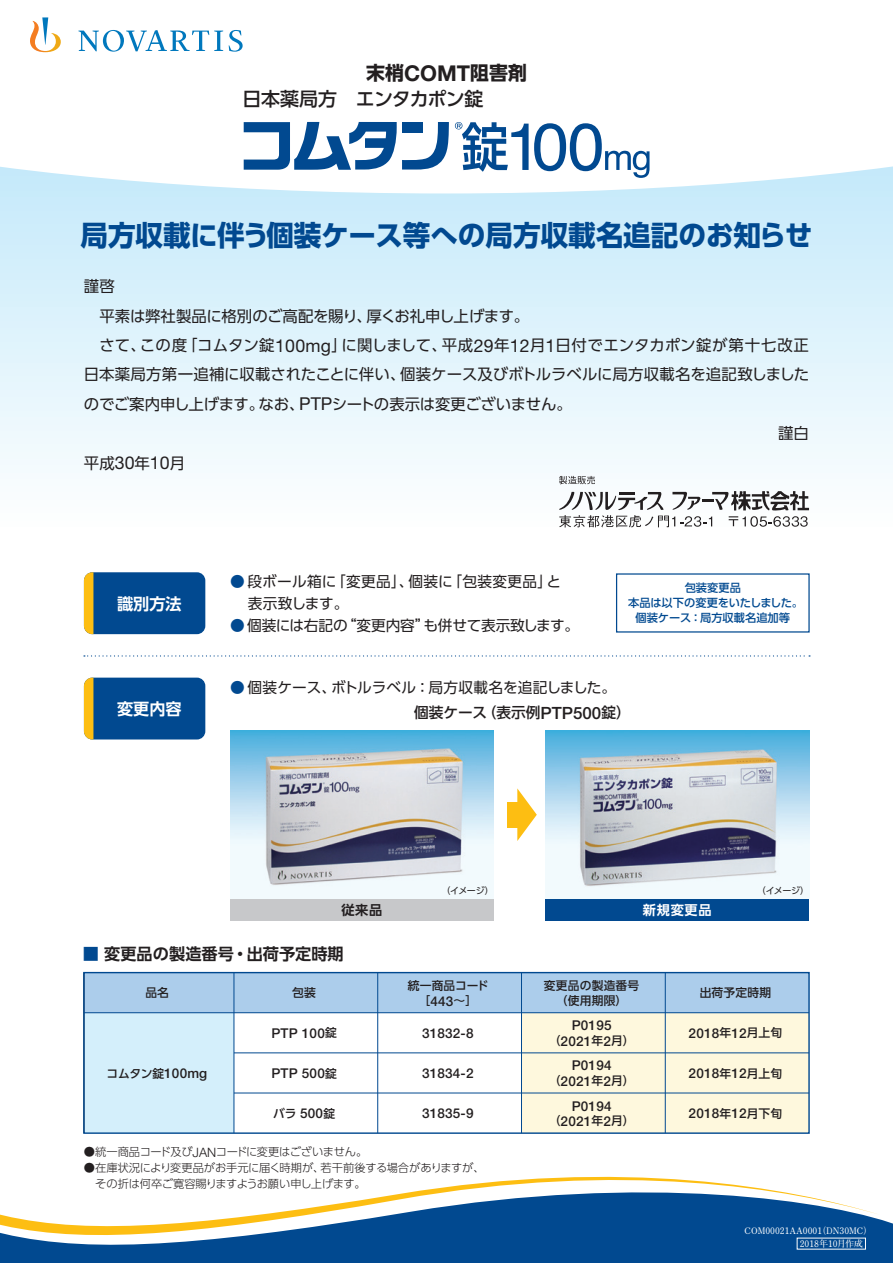
<style>
.page{position:relative;width:893px;height:1263px;background:#fff}
.page>*{position:absolute;margin:0;border:0;box-sizing:border-box;transform-origin:0 0}
.t1{font:700 28.2px "UD Shin Go Pro";letter-spacing:-.005em;color:#014990}
.t2{font:500 18.9px "UD Shin Go Pro";letter-spacing:-.03em;color:#231f20}
.t3{font:700 18.9px "UD Shin Go Pro";color:#231f20}
.t4{font:700 16.2px "UD Shin Go Pro De";color:#231f20}
.t5{font:700 16.2px "UD Shin Go Pro De";color:#fff}
.t6{font:15.45px "UD Shin Go Pro";color:#231f20}
.t7{font:14.7px "UD Shin Go Pro";letter-spacing:-.005em;color:#231f20}
.t8{font:14.7px/22px "UD Shin Go Pro";letter-spacing:.02em;color:#231f20}
.t9{font:500 14.7px "UD Shin Go Pro";letter-spacing:-.005em;color:#231f20}
.t10{font:500 13.5px/15.5px "Helvetica Neue LT Std";letter-spacing:.015em;color:#231f20;text-align:center}
.t11{font:700 13.2px "UD Shin Go Pro De";letter-spacing:.05em;color:#fff}
.t12{font:700 13.2px "UD Shin Go Pro De";color:#231f20}
.t13{font:500 11.7px/15.5px "UD Shin Go Pro";letter-spacing:.015em;color:#231f20;text-align:center}
.t14{font:300 11.25px/15.8px "UD Shin Go Pro";letter-spacing:-.02em;color:#231f20}
.t15{font:500 11.25px/14.7px "UD Shin Go Pro";color:#014990;text-align:center}
.t16{font:700 9px/12.8px "Futo Min A101 Pro";color:#fff}
.t17{font:9px "UD Shin Go Pro";letter-spacing:-.06em;color:#231f20}
.s1{font-family:"Helvetica Neue LT Std";font-size:21.75px}
.s2{font-family:"Helvetica Neue LT Std";font-size:17.7px}
.s3{color:#014990}
.s4{font-family:"Helvetica Neue LT Std";font-size:16.95px}
.s5{font-family:"UD Shin Go Pro";font-size:11.7px}
.s6{font-family:"Helvetica Neue LT Std";font-size:13.5px}
.s7{font-family:"Helvetica Neue LT Std";font-size:12.9px}
</style>
<div class="page">
<svg style="left:0;top:193px;width:893px;height:335px"></svg>
<svg style="left:0;top:52px;width:893px;height:141px"></svg>
<div style="left:0;top:1219px;width:893px;height:44px;background:#014990"></div>
<svg style="left:0;top:1176px;width:880px;height:68px"></svg>
<div style="left:84px;top:1013px;width:150px;height:120px;background:#d4effb"></div>
<div style="left:521px;top:1013px;width:144px;height:120px;background:#fef8dd"></div>
<div style="left:665px;top:1013px;width:144px;height:120px;background:#fef8dd"></div>
<div style="left:84px;top:972px;width:725px;height:41px;background:#accdeb"></div>
<hr style="left:665px;top:972px;width:1px;height:161px;background:#014990">
<hr style="left:521px;top:972px;width:1px;height:161px;background:#014990">
<hr style="left:377px;top:972px;width:1px;height:161px;background:#014990">
<hr style="left:234px;top:972px;width:1px;height:161px;background:#014990">
<hr style="left:84px;top:1012px;width:725px;height:1px;background:#014990">
<hr style="left:234px;top:1052px;width:575px;height:1px;background:#014990">
<hr style="left:234px;top:1093px;width:575px;height:1px;background:#014990">
<div style="left:83px;top:972px;width:727px;height:162px;border:1px solid #014990"></div>
<img style="left:230px;top:730px;width:264px;height:169px">
<img style="left:546px;top:730px;width:263px;height:169px">
<div style="left:84px;top:572px;width:121px;height:62px;background:#014990;border-radius:8px"></div>
<svg style="left:84px;top:572px;width:9px;height:62px"></svg>
<div style="left:84px;top:678px;width:121px;height:61px;background:#014990;border-radius:8px"></div>
<svg style="left:84px;top:678px;width:9px;height:61px"></svg>
<svg style="left:30px;top:17px;width:213px;height:35px"></svg>
<div style="left:508px;top:802px;width:13px;height:26px;background:#fdbe12"></div>
<svg style="left:517px;top:788px;width:20px;height:53px"></svg>
<div style="left:230px;top:899px;width:264px;height:22px;background:#c7c8ca"></div>
<div style="left:546px;top:899px;width:263px;height:22px;background:#014990"></div>
<svg style="left:84px;top:655px;width:726px;height:1px"></svg>
<svg style="left:455px;top:122px;width:194px;height:56px"></svg>
<svg style="left:244px;top:122px;width:205px;height:48px"></svg>
<svg style="left:559px;top:476px;width:36px;height:8px"></svg>
<svg style="left:559px;top:491px;width:250px;height:36px"></svg>
<p class="t3" style="left:366px;top:57px;width:162px">末梢<span class="s1">COMT</span>阻害剤</p>
<p class="t2" style="left:242px;top:83px;width:242px">日本薬局方　エンタカポン錠</p>
<h1 class="t1" style="left:81px;top:212px;width:733px">局方収載に伴う個装ケース等への局方収載名追記のお知らせ</h1>
<p class="t6" style="left:84px;top:274px;width:32px">謹啓</p>
<p class="t6" style="left:84px;top:303px;width:447px">　平素は弊社製品に格別のご高配を賜り、厚くお礼申し上げます。</p>
<p class="t6" style="left:84px;top:333px;width:727px">　さて、この度「コムタン錠<span class="s2">100mg</span>」に関しまして、平成<span class="s2">29</span>年<span class="s2">12</span>月<span class="s2">1</span>日付でエンタカポン錠が第十七改正</p>
<p class="t6" style="left:84px;top:362px;width:727px">日本薬局方第一追補に収載されたことに伴い、個装ケース及びボトルラベルに局方収載名を追記致しました</p>
<p class="t6" style="left:84px;top:391px;width:490px">のでご案内申し上げます。なお、<span class="s2">PTP</span>シートの表示は変更ございません。</p>
<p class="t6" style="left:778px;top:421px;width:32px">謹白</p>
<p class="t6" style="left:84px;top:450px;width:103px">平成<span class="s2">30</span>年<span class="s2">10</span>月</p>
<p class="t5" style="left:117px;top:591px;width:66px">識別方法</p>
<p class="t8" style="left:248px;top:570px;width:315px;text-indent:-18px"><span class="s3">●</span> 段ボール箱に「変更品」、個装に「包装変更品」と表示致します。</p>
<p class="t7" style="left:230px;top:613px;width:350px"><span class="s3">●</span> 個装には右記の“変更内容”も併せて表示致します。</p>
<p class="t7" style="left:230px;top:675px;width:388px"><span class="s3">●</span> 個装ケース、ボトルラベル：局方収載名を追記しました。</p>
<p class="t15" style="left:628px;top:580px;width:177px">包装変更品<br>本品は以下の変更をいたしました。個装ケース：局方収載名追加等</p>
<p class="t5" style="left:117px;top:696px;width:66px">変更内容</p>
<p class="t9" style="left:414px;top:701px;width:218px">個装ケース（表示例<span class="s4">PTP500</span>錠）</p>
<p class="t12" style="left:341px;top:899px;width:43px">従来品</p>
<p class="t4" style="left:83px;top:940px;width:262px"><span class="s3">■</span> 変更品の製造番号・出荷予定時期</p>
<p class="t17" style="left:441px;top:883px;width:54px">（イメージ）</p>
<p class="t17" style="left:757px;top:883px;width:54px">（イメージ）</p>
<p class="t11" style="left:643px;top:899px;width:70px">新規変更品</p>
<p class="t13" style="left:544px;top:977px;width:97px">変更品の製造番号（使用期限）</p>
<p class="t10" style="left:549px;top:1017px;width:87px">P0195<br><span class="s5">（</span>2021<span class="s5">年</span>2<span class="s5">月）</span></p>
<p class="t10" style="left:549px;top:1058px;width:87px">P0194<br><span class="s5">（</span>2021<span class="s5">年</span>2<span class="s5">月）</span></p>
<p class="t10" style="left:549px;top:1098px;width:87px">P0194<br><span class="s5">（</span>2021<span class="s5">年</span>2<span class="s5">月）</span></p>
<p class="t13" style="left:408px;top:977px;width:82px">統一商品コード［<span class="s6">443</span>～］</p>
<p class="t13" style="left:145px;top:985px;width:25px">品名</p>
<p class="t13" style="left:700px;top:985px;width:73px">出荷予定時期</p>
<p class="t13" style="left:292px;top:985px;width:25px">包装</p>
<p class="t10" style="left:271px;top:1025px;width:67px">PTP 100<span class="s5">錠</span></p>
<p class="t10" style="left:689px;top:1025px;width:95px">2018<span class="s5">年</span>12<span class="s5">月上旬</span></p>
<p class="t10" style="left:689px;top:1065px;width:95px">2018<span class="s5">年</span>12<span class="s5">月上旬</span></p>
<p class="t10" style="left:689px;top:1105px;width:95px">2018<span class="s5">年</span>12<span class="s5">月下旬</span></p>
<p class="t10" style="left:422px;top:1025px;width:53px">31832-8</p>
<p class="t10" style="left:422px;top:1065px;width:53px">31834-2</p>
<p class="t10" style="left:422px;top:1105px;width:53px">31835-9</p>
<p class="t13" style="left:107px;top:1065px;width:102px">コムタン錠<span class="s6">100mg</span></p>
<p class="t10" style="left:271px;top:1065px;width:67px">PTP 500<span class="s5">錠</span></p>
<p class="t13" style="left:273px;top:1105px;width:64px">バラ <span class="s6">500</span>錠</p>
<p class="t14" style="left:84px;top:1144px;width:285px">●統一商品コード及び<span class="s7">JAN</span>コードに変更はございません。</p>
<p class="t14" style="left:84px;top:1159px;width:402px">●在庫状況により変更品がお手元に届く時期が、若干前後する場合がありますが、　その折は何卒ご寛容賜りますようお願い申し上げます。</p>
<p class="t16" style="left:744px;top:1223px;width:129px">COM00021AA000（DN30MC）</p>
<p class="t16" style="left:800px;top:1223px;width:65px;text-indent:18px">1<br>2018年10月作成</p>
</div>
